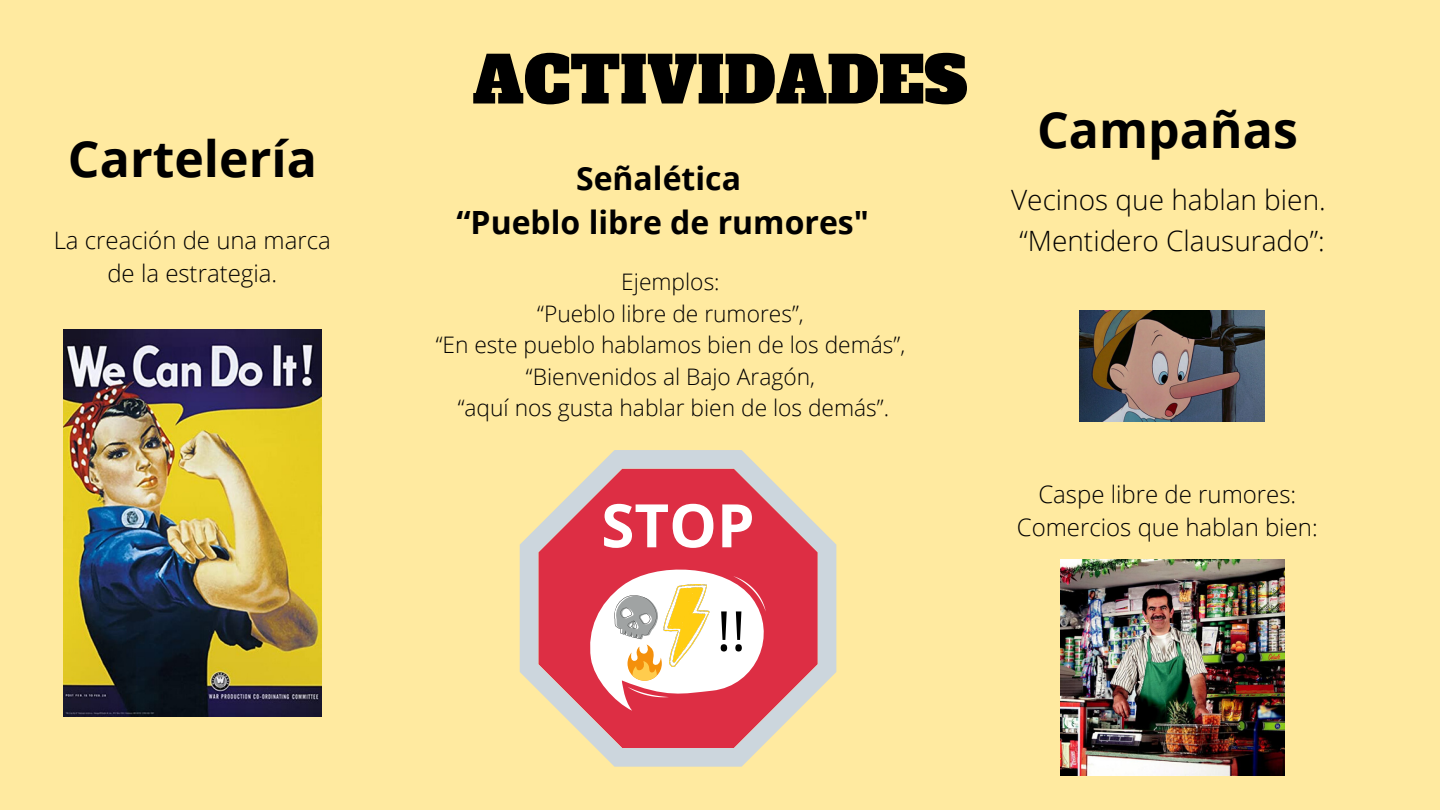
<style>
.page{position:relative;width:1440px;height:810px;background:#ffeaa0}
.page>*{position:absolute;margin:0;border:0;box-sizing:border-box;transform-origin:0 0}
.t1{font:64px "Alfa Slab One";color:#000}
.t2{font:700 60px "Open Sans";color:#fff}
.t3{font:55px "Open Sans";color:#000}
.t4{font:700 50px "Open Sans";color:#000}
.t5{font:700 32px/44.2px "Open Sans";color:#000;text-align:center}
.t6{font:300 28px/41.2px "Open Sans";color:#000}
.t7{font:300 24px/33px "Open Sans";color:#000;text-align:center}
.t8{font:300 22.8px/31.5px "Open Sans";color:#000;text-align:center}
</style>
<div class="page">
<img style="left:63px;top:330px;width:259px;height:387px">
<svg style="left:520px;top:450px;width:316px;height:317px;fill:#dd2e44"></svg>
<svg style="left:590px;top:570px;width:176px;height:141px;background:#eb9fa6"></svg>
<img style="left:638px;top:579px;width:93px;height:93px">
<img style="left:1080px;top:310px;width:185px;height:111px">
<img style="left:1060px;top:560px;width:224px;height:215px">
<h3 class="t4" style="left:68px;top:124px;width:250px">Cartelería</h3>
<p class="t7" style="left:54px;top:223px;width:279px">La creación de una marca de la estrategia.</p>
<h1 class="t1" style="left:472px;top:37px;width:497px">ACTIVIDADES</h1>
<h3 class="t5" style="left:456px;top:155px;width:414px">Señalética<br>“Pueblo libre de rumores"</h3>
<p class="t8" style="left:436px;top:266px;width:471px">Ejemplos:<br>“Pueblo libre de rumores”,<br>“En este pueblo hablamos bien de los demás”, “Bienvenidos al Bajo Aragón,<br>“aquí nos gusta hablar bien de los demás”.</p>
<h2 class="t2" style="left:601px;top:483px;width:155px">STOP</h2>
<h3 class="t3" style="left:717px;top:592px;width:31px">!!</h3>
<h3 class="t4" style="left:1037px;top:94px;width:262px">Campañas</h3>
<p class="t6" style="left:1011px;top:179px;width:316px">Vecinos que hablan bien. “Mentidero Clausurado”:</p>
<p class="t7" style="left:1017px;top:477px;width:302px">Caspe libre de rumores:<br>Comercios que hablan bien:</p>
</div>
